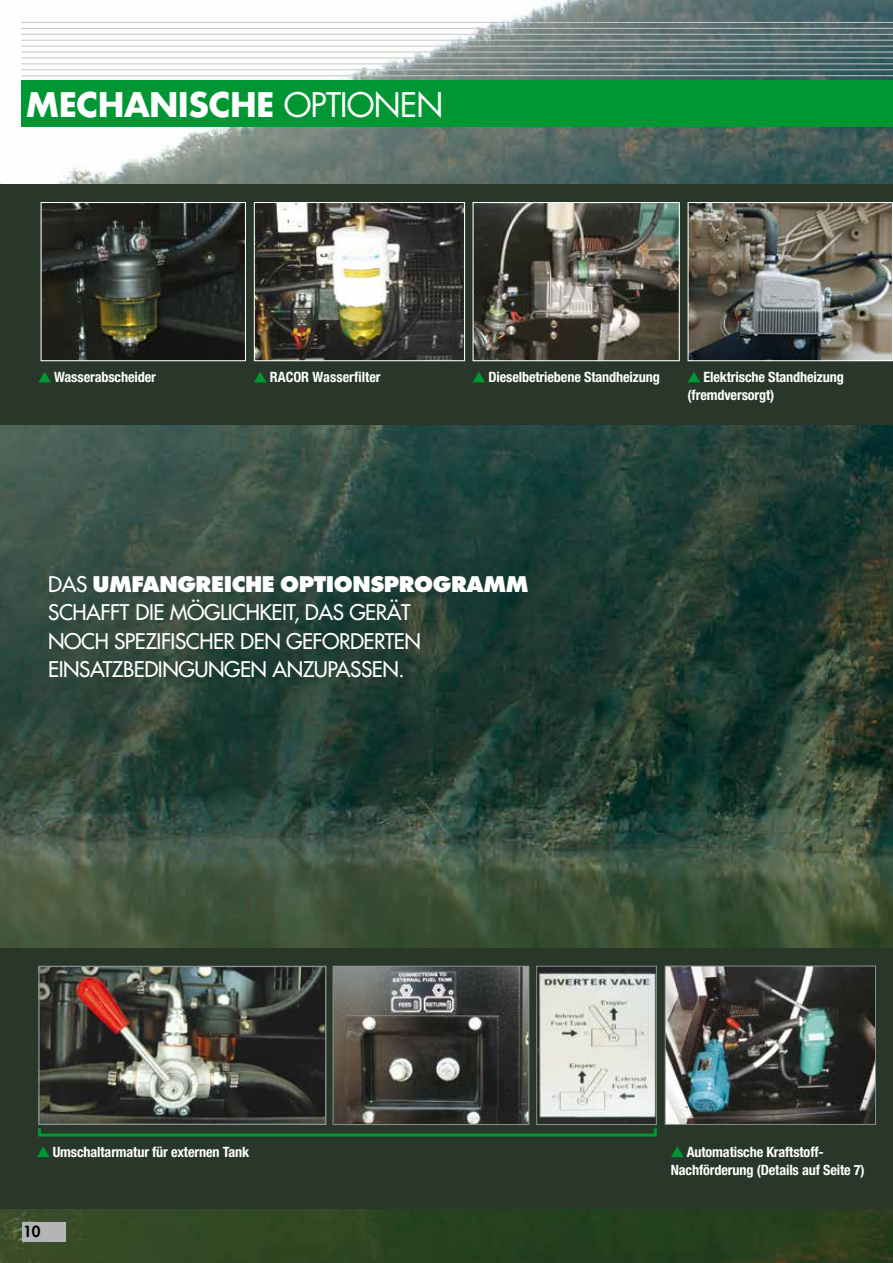
<style>
.page{position:relative;width:893px;height:1263px;background:#fff}
.page>*{position:absolute;margin:0;border:0;box-sizing:border-box;transform-origin:0 0}
.t1{font:700 33px "Futura";letter-spacing:-.04em;color:#fff}
.t2{font:21px/28.5px "Futura";letter-spacing:-.02em;color:#fff}
.t3{font:800 15px "Futura";color:#000}
.t4{font:700 condensed 14.25px/18px "Helvetica Neue";letter-spacing:-.01em;color:#fff}
.s1{font-weight:400}
.s2{font-weight:800}
</style>
<div class="page">
<img style="left:0;top:0;width:893px;height:1263px">
<hr style="left:21px;top:22px;width:872px;height:1px;background:#c6c7c8">
<hr style="left:21px;top:28px;width:872px;height:1px;background:#c6c7c8">
<hr style="left:21px;top:34px;width:872px;height:1px;background:#c6c7c8">
<hr style="left:21px;top:40px;width:872px;height:1px;background:#c6c7c8">
<hr style="left:21px;top:46px;width:872px;height:1px;background:#c6c7c8">
<hr style="left:21px;top:52px;width:872px;height:1px;background:#c6c7c8">
<hr style="left:21px;top:58px;width:872px;height:1px;background:#c6c7c8">
<hr style="left:21px;top:63px;width:872px;height:1px;background:#c6c7c8">
<hr style="left:21px;top:69px;width:872px;height:1px;background:#c6c7c8">
<hr style="left:21px;top:75px;width:872px;height:1px;background:#c6c7c8">
<div style="left:21px;top:80px;width:872px;height:47px;background:#009634"></div>
<div style="left:0;top:184px;width:893px;height:241px;background:#29372a"></div>
<img style="left:256px;top:204px;width:207px;height:155px">
<div style="left:254px;top:202px;width:211px;height:159px;border:1px solid #fff"></div>
<svg style="left:254px;top:372px;width:12px;height:10px"></svg>
<svg style="left:38px;top:372px;width:13px;height:10px"></svg>
<img style="left:475px;top:204px;width:203px;height:155px">
<div style="left:473px;top:202px;width:207px;height:159px;border:1px solid #fff"></div>
<svg style="left:473px;top:372px;width:12px;height:10px"></svg>
<img style="left:690px;top:204px;width:201px;height:155px">
<div style="left:688px;top:202px;width:205px;height:159px;border:1px solid #fff"></div>
<svg style="left:688px;top:372px;width:12px;height:10px"></svg>
<div style="left:0;top:948px;width:893px;height:260px;background:#29372a"></div>
<img style="left:43px;top:204px;width:201px;height:155px">
<div style="left:41px;top:202px;width:205px;height:159px;border:1px solid #fff"></div>
<svg style="left:671px;top:1146px;width:13px;height:11px"></svg>
<img style="left:667px;top:968px;width:207px;height:155px">
<div style="left:665px;top:966px;width:211px;height:159px;border:1px solid #8d8e90"></div>
<img style="left:40px;top:968px;width:284px;height:155px">
<div style="left:38px;top:966px;width:288px;height:159px;border:1px solid #8d8e90"></div>
<img style="left:335px;top:968px;width:192px;height:155px">
<div style="left:333px;top:966px;width:196px;height:159px;border:1px solid #8d8e90"></div>
<img style="left:538px;top:968px;width:117px;height:155px">
<div style="left:536px;top:966px;width:121px;height:159px;border:1px solid #8d8e90"></div>
<svg style="left:37px;top:1146px;width:13px;height:11px"></svg>
<div style="left:38px;top:1127px;width:619px;height:9px;border:3px solid #009634"></div>
<div style="left:22px;top:1222px;width:44px;height:20px;background:#b3b5b6"></div>
<h1 class="t1" style="left:26px;top:80px;width:420px">MECHANISCHE <span class="s1">OPTIONEN</span></h1>
<p class="t4" style="left:54px;top:368px;width:103px">Wasserabscheider</p>
<p class="t4" style="left:270px;top:368px;width:112px">RACOR Wasserfilter</p>
<p class="t4" style="left:488px;top:368px;width:173px">Dieselbetriebene Standheizung</p>
<p class="t4" style="left:688px;top:368px;width:158px;text-indent:16px">Elektrische Standheizung (fremdversorgt)</p>
<h2 class="t2" style="left:48px;top:569px;width:482px">DAS <span class="s2">UMFANGREICHE OPTIONSPROGRAMM </span>SCHAFFT DIE MÖGLICHKEIT, DAS GERÄT<br>NOCH SPEZIFISCHER DEN GEFORDERTEN EINSATZBEDINGUNGEN ANZUPASSEN.</h2>
<p class="t4" style="left:53px;top:1143px;width:198px">Umschaltarmatur für externen Tank</p>
<p class="t3" style="left:23px;top:1222px;width:19px">10</p>
<p class="t4" style="left:671px;top:1143px;width:195px;text-indent:16px">Automatische Kraftstoff-<br>Nachförderung (Details auf Seite 7)</p>
</div>
